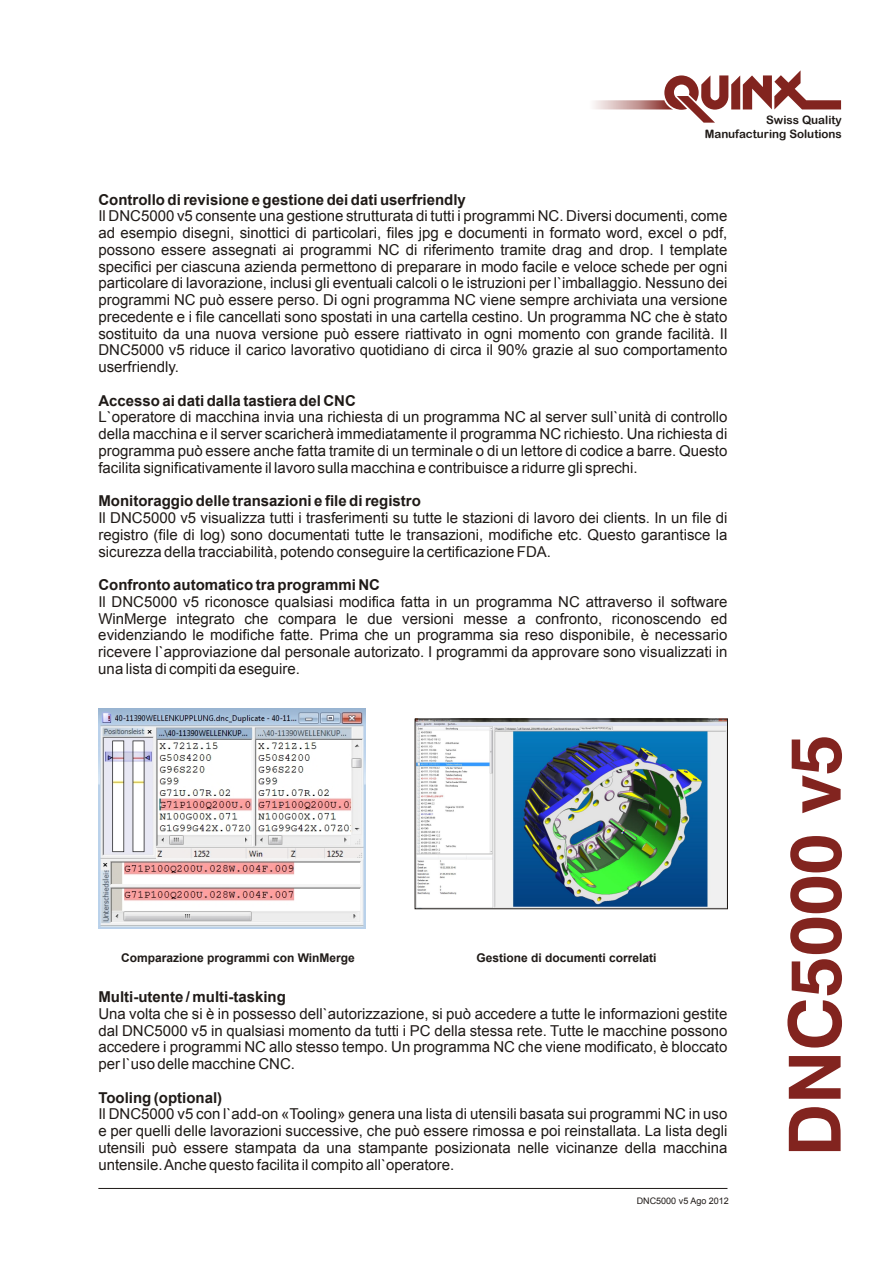
<style>
.page{position:relative;width:893px;height:1263px;background:#fff}
.page>*{position:absolute;margin:0;border:0;box-sizing:border-box;transform-origin:0 0}
.t1{font:700 72px "Swiss 721 BT";color:#82241f}
.t2{font:15px/16.8px "Arial";color:#1f1a17;text-align:justify}
.t3{font:700 15px "Arial";color:#1f1a17}
.t4{font:700 12px "Arial";color:#1f1a17}
.t5{font:11.55px/13.5px "Arial Rounded MT Bold";color:#1f1a17;text-align:right}
.t6{font:9px "Arial";color:#1f1a17}
</style>
<div class="page">
<img style="left:417px;top:721px;width:309px;height:186px">
<div style="left:415px;top:719px;width:313px;height:190px;border:1px solid #1f1a17"></div>
<hr style="left:98px;top:1188px;width:629px;height:1px;background:#1f1a17">
<img style="left:99px;top:708px;width:267px;height:221px">
<svg style="left:594px;top:70px;width:247px;height:53px"></svg>
<p class="t5" style="left:705px;top:114px;width:139px">Swiss Quality<br>Manufacturing Solutions</p>
<p class="t3" style="left:98px;top:194px;width:369px">Controllo di revisione e gestione dei dati userfriendly</p>
<p class="t2" style="left:98px;top:209px;width:631px">Il DNC5000 v5 consente una gestione strutturata di tutti i programmi NC. Diversi documenti, come ad esempio disegni, sinottici di particolari, files jpg e documenti in formato word, excel o pdf, possono essere assegnati ai programmi NC di riferimento tramite drag and drop. I template specifici per ciascuna azienda permettono di preparare in modo facile e veloce schede per ogni particolare di lavorazione, inclusi gli eventuali calcoli o le istruzioni per l`imballaggio. Nessuno dei programmi NC può essere perso. Di ogni programma NC viene sempre archiviata una versione precedente e i file cancellati sono spostati in una cartella cestino. Un programma NC che è stato sostituito da una nuova versione può essere riattivato in ogni momento con grande facilità. Il DNC5000 v5 riduce il carico lavorativo quotidiano di circa il 90% grazie al suo comportamento userfriendly.</p>
<p class="t3" style="left:98px;top:395px;width:259px">Accesso ai dati dalla tastiera del CNC</p>
<p class="t2" style="left:98px;top:410px;width:631px">L`operatore di macchina invia una richiesta di un programma NC al server sull`unità di controllo della macchina e il server scaricherà immediatamente il programma NC richiesto. Una richiesta di programma può essere anche fatta tramite di un terminale o di un lettore di codice a barre. Questo facilita significativamente il lavoro sulla macchina e contribuisce a ridurre gli sprechi.</p>
<p class="t3" style="left:98px;top:495px;width:324px">Monitoraggio delle transazioni e file di registro</p>
<p class="t2" style="left:98px;top:511px;width:631px">Il DNC5000 v5 visualizza tutti i trasferimenti su tutte le stazioni di lavoro dei clients. In un file di registro (file di log) sono documentati tutte le transazioni, modifiche etc. Questo garantisce la sicurezza della tracciabilità, potendo conseguire la certificazione FDA.</p>
<p class="t3" style="left:98px;top:579px;width:283px">Confronto automatico tra programmi NC</p>
<p class="t2" style="left:98px;top:594px;width:631px">Il DNC5000 v5 riconosce qualsiasi modifica fatta in un programma NC attraverso il software WinMerge integrato che compara le due versioni messe a confronto, riconoscendo ed evidenziando le modifiche fatte. Prima che un programma sia reso disponibile, è necessario ricevere l`approviazione dal personale autorizato. I programmi da approvare sono visualizzati in una lista di compiti da eseguire.</p>
<p class="t4" style="left:121px;top:953px;width:235px">Comparazione programmi con WinMerge</p>
<p class="t4" style="left:476px;top:953px;width:182px">Gestione di documenti correlati</p>
<p class="t3" style="left:98px;top:991px;width:189px">Multi-utente / multi-tasking</p>
<p class="t2" style="left:98px;top:1006px;width:631px">Una volta che si è in possesso dell`autorizzazione, si può accedere a tutte le informazioni gestite dal DNC5000 v5 in qualsiasi momento da tutti i PC della stessa rete. Tutte le macchine possono accedere i programmi NC allo stesso tempo. Un programma NC che viene modificato, è bloccato per l`uso delle macchine CNC.</p>
<p class="t3" style="left:98px;top:1091px;width:125px">Tooling (optional)</p>
<p class="t2" style="left:98px;top:1107px;width:631px">Il DNC5000 v5 con l`add-on «Tooling» genera una lista di utensili basata sui programmi NC in uso e per quelli delle lavorazioni successive, che può essere rimossa e poi reinstallata. La lista degli utensili può essere stampata da una stampante posizionata nelle vicinanze della macchina untensile. Anche questo facilita il compito all`operatore.</p>
<p class="t6" style="left:637px;top:1197px;width:94px">DNC5000 v5 Ago 2012</p>
<h1 class="t1" style="left:786px;top:1156px;width:423px;rotate:-90deg">DNC5000 v5</h1>
</div>
